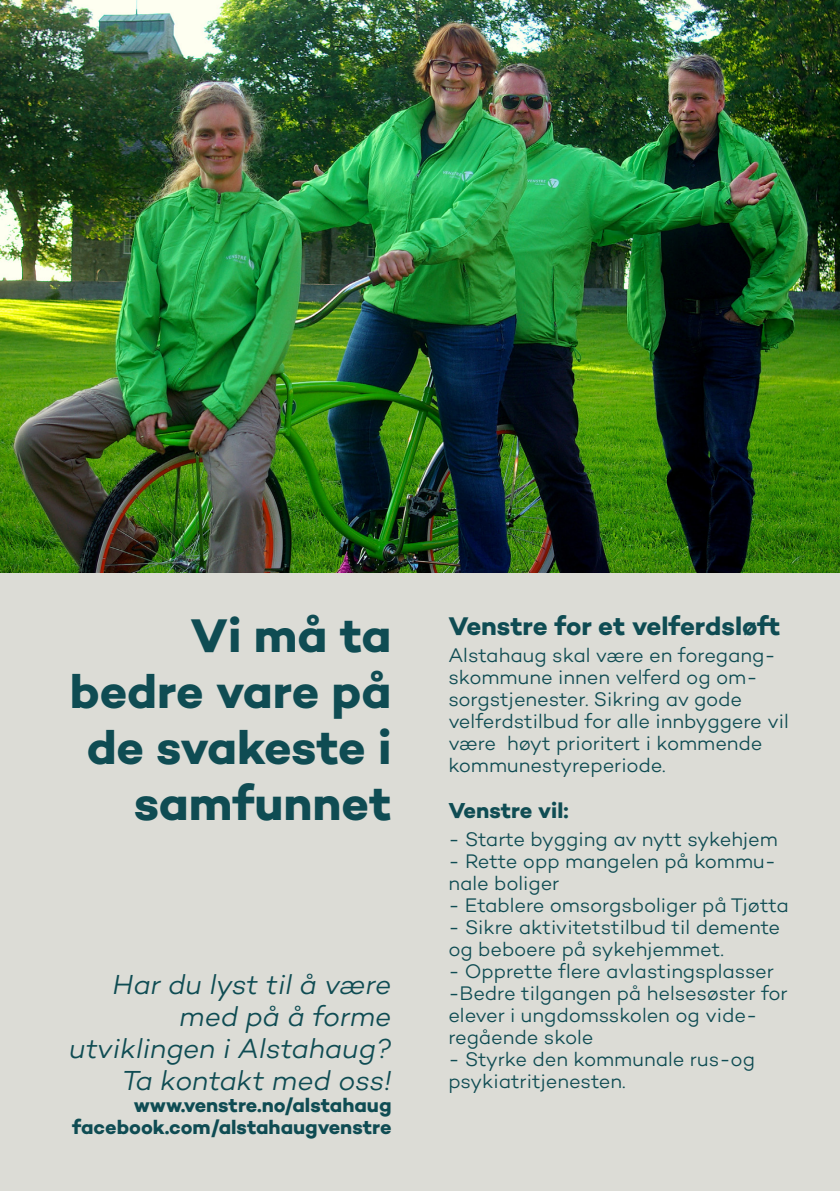
<style>
.page{position:relative;width:840px;height:1191px;background:#fff}
.page>*{position:absolute;margin:0;border:0;box-sizing:border-box;transform-origin:0 0}
.Overskrift_liten_hoy{font:700 48px/56px "Campton";color:#0f4c53;text-align:right}
.Ingress{font:italic 300 28px/32px "Campton";letter-spacing:-.005em;color:#0f4c53;text-align:right}
.Underoverskrift{font:700 26px "Campton";letter-spacing:-.005em;color:#0f4c53}
.Underoverskrift_2{font:700 22px "Campton";color:#0f4c53}
.Brodtekst{font:300 20px/22px "Campton";letter-spacing:-.005em;color:#0f4c53}
.Brodtekst_hoyrejuste{font:700 20px "Campton";color:#0f4c53}
</style>
<div class="page">
<div style="left:0;top:0;width:839px;height:1191px;background:#dcdcd6"></div>
<img style="left:0;top:0;width:839px;height:573px">
<p class="Overskrift_liten_hoy" style="left:70px;top:607px;width:323px">Vi må ta bedre vare på de svakeste i samfunnet</p>
<p class="Ingress" style="left:69px;top:968px;width:324px">Har du lyst til å være med på å forme utviklingen i Alstahaug?<br>Ta kontakt med oss!</p>
<p class="Brodtekst_hoyrejuste" style="left:134px;top:1092px;width:259px">www.venstre.no/alstahaug</p>
<p class="Brodtekst_hoyrejuste" style="left:72px;top:1114px;width:321px">facebook.com/alstahaugvenstre</p>
<p class="Underoverskrift" style="left:448px;top:609px;width:333px">Venstre for et velferdsløft</p>
<p class="Brodtekst" style="left:448px;top:644px;width:342px">Alstahaug skal være en foregang&shy;skommune innen velferd og om&shy;sorgstjenester. Sikring av gode velferdstilbud for alle innbyggere vil være høyt prioritert i kommende kommunestyreperiode.</p>
<p class="Underoverskrift_2" style="left:448px;top:797px;width:122px">Venstre vil:</p>
<p class="Brodtekst" style="left:448px;top:828px;width:331px">- Starte bygging av nytt sykehjem</p>
<p class="Brodtekst" style="left:448px;top:850px;width:329px">- Rette opp mangelen på kommu&shy;nale boliger</p>
<p class="Brodtekst" style="left:448px;top:894px;width:342px">- Etablere omsorgsboliger på Tjøtta</p>
<p class="Brodtekst" style="left:448px;top:916px;width:333px">- Sikre aktivitetstilbud til demente og beboere på sykehjemmet.</p>
<p class="Brodtekst" style="left:448px;top:960px;width:327px">- Opprette flere avlastingsplasser</p>
<p class="Brodtekst" style="left:448px;top:982px;width:341px">-Bedre tilgangen på helsesøster for elever i ungdomsskolen og vide&shy;regående skole</p>
<p class="Brodtekst" style="left:448px;top:1048px;width:308px">- Styrke den kommunale rus-og psykiatritjenesten.</p>
</div>
